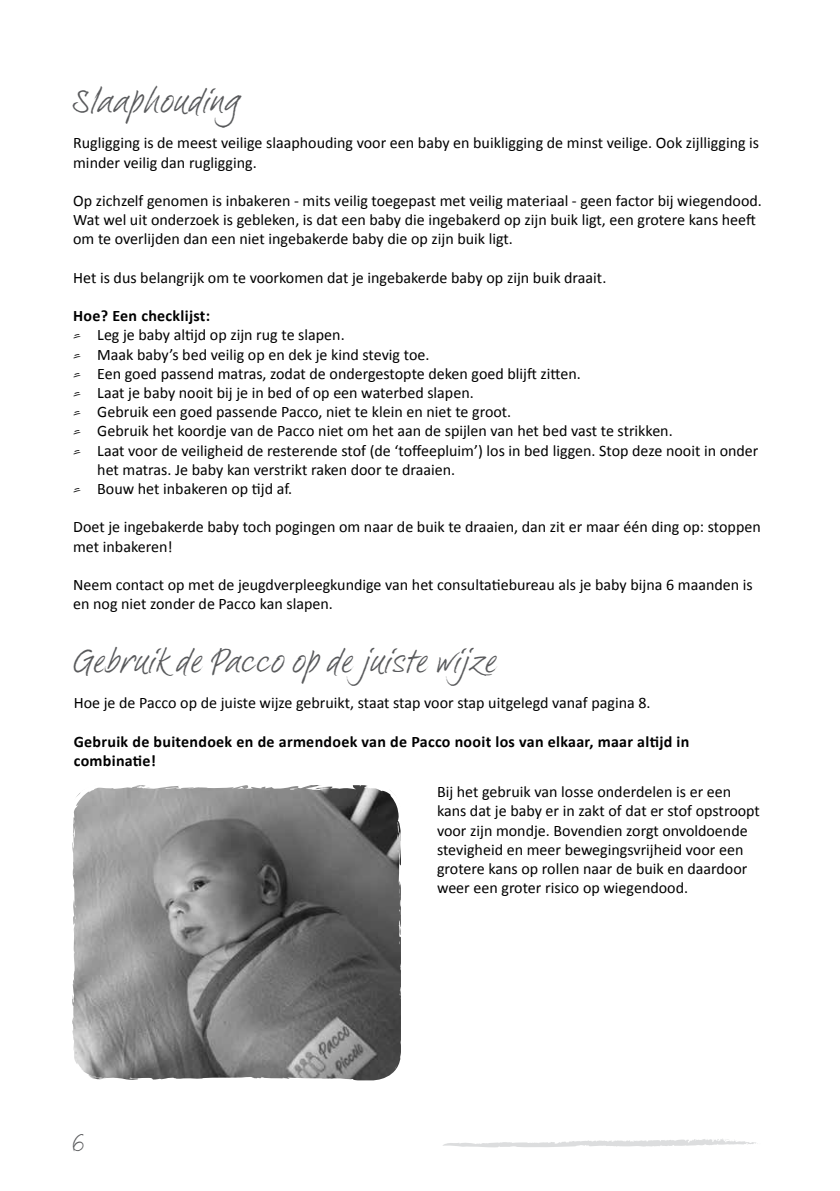
<style>
.page{position:relative;width:840px;height:1191px;background:#fff}
.page>*{position:absolute;margin:0;border:0;box-sizing:border-box;transform-origin:0 0}
.t1{font:36px "Brandy BF";letter-spacing:.01em;color:#58595b}
.t2{font:22px "Brandy BF";color:#58595b}
.t3{font:16px/19.2px "Calibri";color:#000}
.t4{font:700 16px/19.2px "Calibri";letter-spacing:.02em;color:#000}
.s1{font-family:"Brandy BF"}
</style>
<div class="page">
<svg style="left:443px;top:1139px;width:313px;height:8px"></svg>
<svg style="left:72px;top:785px;width:329px;height:296px;background:#7f7f7f"></svg>
<svg style="left:133px;top:785px;width:9px;height:4px"></svg>
<svg style="left:398px;top:871px;width:3px;height:130px"></svg>
<svg style="left:397px;top:813px;width:4px;height:29px"></svg>
<svg style="left:359px;top:785px;width:8px;height:4px"></svg>
<svg style="left:288px;top:788px;width:11px;height:2px"></svg>
<svg style="left:72px;top:863px;width:2px;height:12px"></svg>
<h1 class="t1" style="left:73px;top:79px;width:169px">Slaaphouding</h1>
<p class="t3" style="left:73px;top:133px;width:687px">Rugligging is de meest veilige slaaphouding voor een baby en buikligging de minst veilige. Ook zijlligging is minder veilig dan rugligging.</p>
<p class="t3" style="left:73px;top:190px;width:689px">Op zichzelf genomen is inbakeren - mits veilig toegepast met veilig materiaal - geen factor bij wiegendood.<br>Wat wel uit onderzoek is gebleken, is dat een baby die ingebakerd op zijn buik ligt, een grotere kans heeft om te overlijden dan een niet ingebakerde baby die op zijn buik ligt.</p>
<p class="t3" style="left:73px;top:267px;width:534px">Het is dus belangrijk om te voorkomen dat je ingebakerde baby op zijn buik draait.</p>
<p class="t4" style="left:73px;top:305px;width:138px">Hoe? Een checklijst:</p>
<p class="t3" style="left:73px;top:325px;width:273px"><span class="s1">=</span> Leg je baby altijd op zijn rug te slapen.</p>
<p class="t3" style="left:73px;top:344px;width:357px"><span class="s1">=</span> Maak baby’s bed veilig op en dek je kind stevig toe.</p>
<p class="t3" style="left:73px;top:363px;width:509px"><span class="s1">=</span> Een goed passend matras, zodat de ondergestopte deken goed blijft zitten.</p>
<p class="t3" style="left:73px;top:382px;width:402px"><span class="s1">=</span> Laat je baby nooit bij je in bed of op een waterbed slapen.</p>
<p class="t3" style="left:73px;top:401px;width:439px"><span class="s1">=</span> Gebruik een goed passende Pacco, niet te klein en niet te groot.</p>
<p class="t3" style="left:73px;top:421px;width:600px"><span class="s1">=</span> Gebruik het koordje van de Pacco niet om het aan de spijlen van het bed vast te strikken.</p>
<p class="t3" style="left:73px;top:440px;width:686px"><span class="s1">=</span> Laat voor de veiligheid de resterende stof (de ‘toffeepluim’) los in bed liggen. Stop deze nooit in onder</p>
<p class="t3" style="left:97px;top:459px;width:359px">het matras. Je baby kan verstrikt raken door te draaien.</p>
<p class="t3" style="left:73px;top:478px;width:220px"><span class="s1">=</span> Bouw het inbakeren op tijd af.</p>
<p class="t3" style="left:73px;top:517px;width:688px">Doet je ingebakerde baby toch pogingen om naar de buik te draaien, dan zit er maar één ding op: stoppen met inbakeren!</p>
<p class="t3" style="left:73px;top:574px;width:680px">Neem contact op met de jeugdverpleegkundige van het consultatiebureau als je baby bijna 6 maanden is en nog niet zonder de Pacco kan slapen.</p>
<h1 class="t1" style="left:74px;top:638px;width:424px">Gebruik de Pacco op de juiste wijze</h1>
<p class="t3" style="left:74px;top:692px;width:578px">Hoe je de Pacco op de juiste wijze gebruikt, staat stap voor stap uitgelegd vanaf pagina 8.</p>
<p class="t4" style="left:74px;top:731px;width:616px">Gebruik de buitendoek en de armendoek van de Pacco nooit los van elkaar, maar altijd in combinatie!</p>
<p class="t3" style="left:437px;top:781px;width:324px">Bij het gebruik van losse onderdelen is er een kans dat je baby er in zakt of dat er stof opstroopt voor zijn mondje. Bovendien zorgt onvoldoende stevigheid en meer bewegingsvrijheid voor een grotere kans op rollen naar de buik en daardoor weer een groter risico op wiegendood.</p>
<h2 class="t2" style="left:73px;top:1130px;width:12px">6</h2>
</div>
